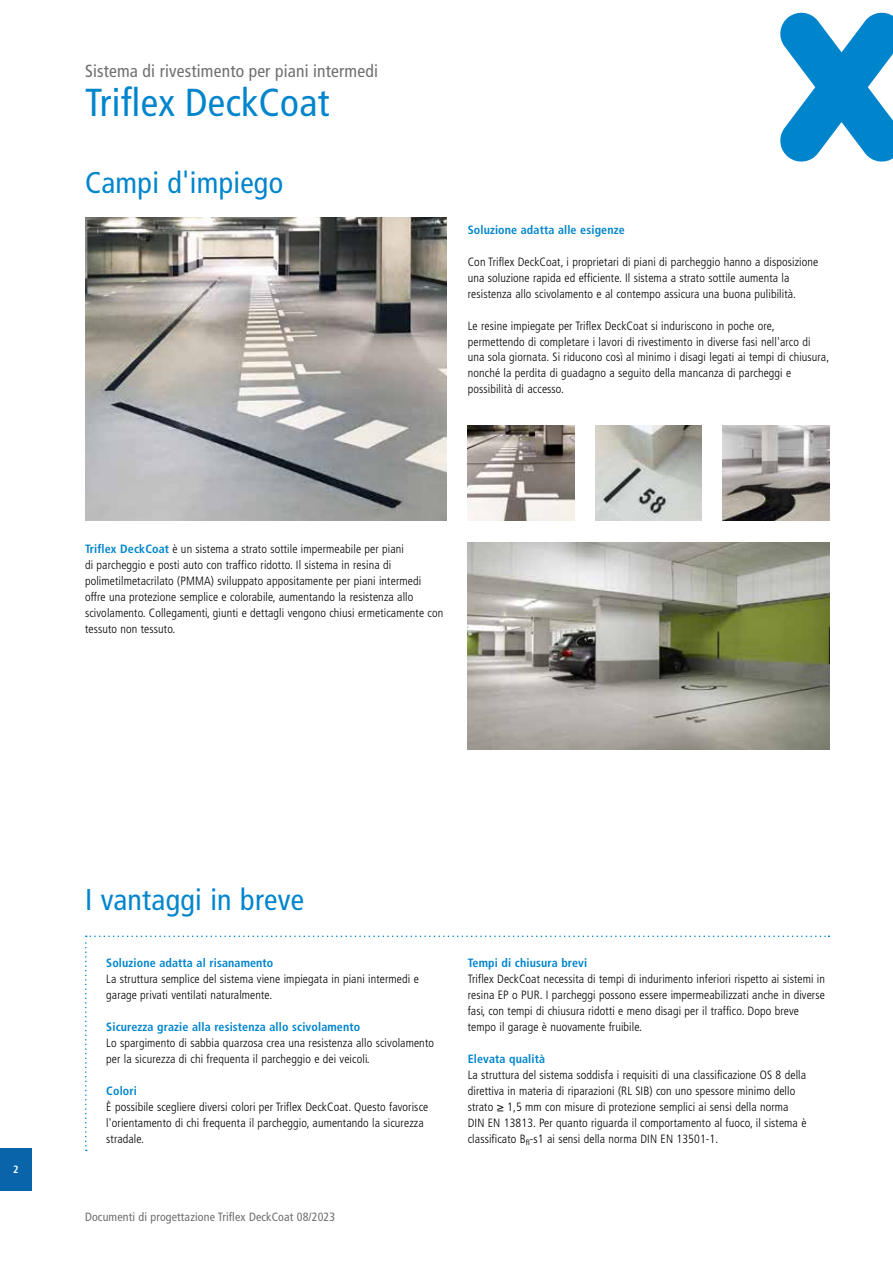
<style>
.page{position:relative;width:893px;height:1263px;background:#fff}
.page>*{position:absolute;margin:0;border:0;box-sizing:border-box;transform-origin:0 0}
.t1{font:condensed 39px "Frutiger LT Pro";letter-spacing:.01em;color:#0085cd}
.t2{font:condensed 30px "Frutiger LT Pro";letter-spacing:.01em;color:#0085cd}
.t3{font:condensed 17.55px "Frutiger LT Pro";letter-spacing:.01em;color:#6f6f6e}
.t4{font:300 condensed 12px/15.9px "Frutiger LT Pro";letter-spacing:.01em;color:#000}
.t5{font:700 condensed 12px "Frutiger LT Pro";letter-spacing:.01em;color:#0085cd}
.t6{font:condensed 12px "Frutiger LT Pro";letter-spacing:.01em;color:#6f6f6e}
.t7{font:700 condensed 10.5px "Frutiger LT Pro";color:#fff}
.s1{font-weight:700;color:#0085cd}
</style>
<div class="page">
<div style="left:0;top:1148px;width:32px;height:43px;background:#0964aa"></div>
<svg style="left:780px;top:13px;width:113px;height:149px"></svg>
<svg style="left:85px;top:935px;width:744px;height:216px"></svg>
<img style="left:468px;top:542px;width:361px;height:207px">
<img style="left:468px;top:425px;width:106px;height:96px">
<img style="left:85px;top:218px;width:361px;height:303px">
<img style="left:595px;top:425px;width:107px;height:96px">
<img style="left:723px;top:425px;width:106px;height:96px">
<h3 class="t3" style="left:85px;top:61px;width:294px">Sistema di rivestimento per piani intermedi</h3>
<h1 class="t1" style="left:85px;top:80px;width:246px">Triflex DeckCoat</h1>
<h2 class="t2" style="left:85px;top:165px;width:200px">Campi d'impiego</h2>
<p class="t5" style="left:468px;top:223px;width:158px">Soluzione adatta alle esigenze</p>
<p class="t4" style="left:468px;top:254px;width:352px">Con Triflex DeckCoat, i proprietari di piani di parcheggio hanno a disposizione una soluzione rapida ed efficiente. Il sistema a strato sottile aumenta la resistenza allo scivolamento e al contempo assicura una buona pulibilità.</p>
<p class="t4" style="left:468px;top:318px;width:363px">Le resine impiegate per Triflex DeckCoat si induriscono in poche ore, permettendo di completare i lavori di rivestimento in diverse fasi nell'arco di una sola giornata. Si riducono così al minimo i disagi legati ai tempi di chiusura, nonché la perdita di guadagno a seguito della mancanza di parcheggi e possibilità di accesso.</p>
<p class="t4" style="left:85px;top:541px;width:360px"><span class="s1">Triflex DeckCoat</span> è un sistema a strato sottile impermeabile per piani<br>di parcheggio e posti auto con traffico ridotto. Il sistema in resina di polimetilmetacrilato (PMMA) sviluppato appositamente per piani intermedi offre una protezione semplice e colorabile, aumentando la resistenza allo scivolamento. Collegamenti, giunti e dettagli vengono chiusi ermeticamente con tessuto non tessuto.</p>
<p class="t7" style="left:13px;top:1163px;width:7px">2</p>
<h2 class="t2" style="left:85px;top:882px;width:221px">I vantaggi in breve</h2>
<p class="t5" style="left:106px;top:956px;width:169px">Soluzione adatta al risanamento</p>
<p class="t4" style="left:106px;top:971px;width:314px">La struttura semplice del sistema viene impiegata in piani intermedi e garage privati ventilati naturalmente.</p>
<p class="t5" style="left:106px;top:1020px;width:255px">Sicurezza grazie alla resistenza allo scivolamento</p>
<p class="t4" style="left:106px;top:1035px;width:329px">Lo spargimento di sabbia quarzosa crea una resistenza allo scivolamento per la sicurezza di chi frequenta il parcheggio e dei veicoli.</p>
<p class="t5" style="left:106px;top:1084px;width:32px">Colori</p>
<p class="t4" style="left:106px;top:1099px;width:324px">È possibile scegliere diversi colori per Triflex DeckCoat. Questo favorisce l'orientamento di chi frequenta il parcheggio, aumentando la sicurezza stradale.</p>
<p class="t6" style="left:85px;top:1210px;width:252px">Documenti di progettazione Triflex DeckCoat 08/2023</p>
<p class="t5" style="left:468px;top:956px;width:121px">Tempi di chiusura brevi</p>
<p class="t4" style="left:468px;top:971px;width:359px">Triflex DeckCoat necessita di tempi di indurimento inferiori rispetto ai sistemi in resina EP o PUR. I parcheggi possono essere impermeabilizzati anche in diverse fasi, con tempi di chiusura ridotti e meno disagi per il traffico. Dopo breve tempo il garage è nuovamente fruibile.</p>
<p class="t5" style="left:468px;top:1052px;width:79px">Elevata qualità</p>
<p class="t4" style="left:468px;top:1067px;width:340px">La struttura del sistema soddisfa i requisiti di una classificazione OS 8 della direttiva in materia di riparazioni (RL SIB) con uno spessore minimo dello strato ≥ 1,5 mm con misure di protezione semplici ai sensi della norma DIN EN 13813. Per quanto riguarda il comportamento al fuoco, il sistema è classificato B<sub>fl</sub>-s1 ai sensi della norma DIN EN 13501-1.</p>
</div>
